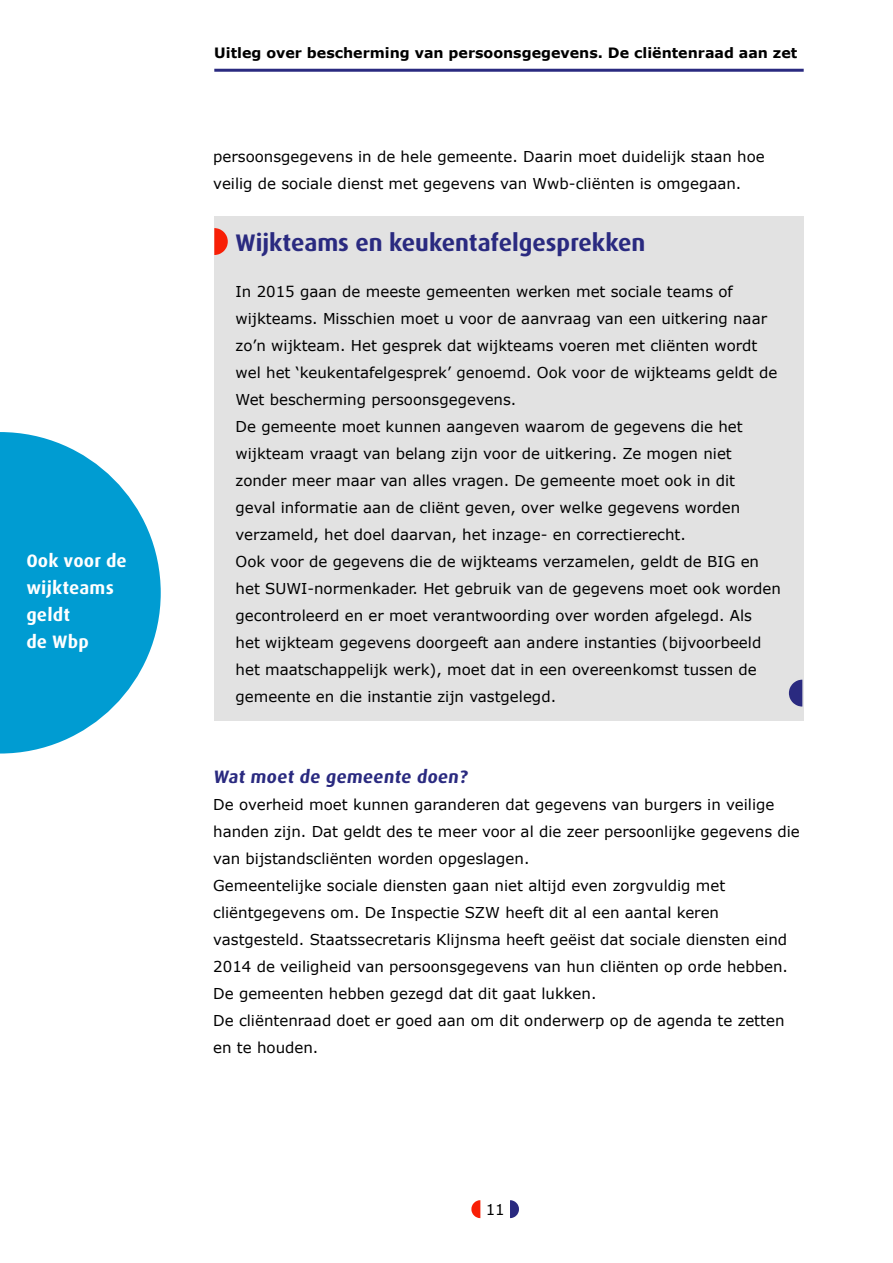
<style>
.page{position:relative;width:893px;height:1263px;background:#fff}
.page>*{position:absolute;margin:0;border:0;box-sizing:border-box;transform-origin:0 0}
.t1{font:700 24px "Dax OT";color:#2a2a80}
.t2{font:700 18px/27px "Dax OT";color:#fff}
.t3{font:700 18px "Dax OT";color:#2a2a80}
.t4{font:15px/27px "Verdana";color:#000}
.t5{font:700 14.25px "Verdana";color:#000}
</style>
<div class="page">
<svg style="left:471px;top:1200px;width:9px;height:18px"></svg>
<svg style="left:510px;top:1200px;width:9px;height:18px"></svg>
<hr style="left:214px;top:69px;width:590px;height:3px;background:#2a2a80">
<div style="left:214px;top:216px;width:590px;height:505px;background:#e2e2e2"></div>
<svg style="left:214px;top:228px;width:14px;height:27px"></svg>
<svg style="left:789px;top:680px;width:13px;height:26px"></svg>
<svg style="left:0;top:432px;width:161px;height:321px;fill:#009cd2"></svg>
<p class="t2" style="left:26px;top:547px;width:102px">Ook voor de wijkteams geldt<br>de Wbp</p>
<p class="t5" style="left:214px;top:44px;width:585px">Uitleg over bescherming van persoonsgegevens. De cliëntenraad aan zet</p>
<p class="t4" style="left:213px;top:143px;width:553px">persoonsgegevens in de hele gemeente. Daarin moet duidelijk staan hoe veilig de sociale dienst met gegevens van Wwb-cliënten is omgegaan.</p>
<h1 class="t1" style="left:236px;top:227px;width:411px">Wijkteams en keukentafelgesprekken</h1>
<p class="t4" style="left:236px;top:278px;width:547px">In 2015 gaan de meeste gemeenten werken met sociale teams of wijkteams. Misschien moet u voor de aanvraag van een uitkering naar zo’n wijkteam. Het gesprek dat wijkteams voeren met cliënten wordt wel het ‘keukentafelgesprek’ genoemd. Ook voor de wijkteams geldt de Wet bescherming persoonsgegevens.<br>De gemeente moet kunnen aangeven waarom de gegevens die het wijkteam vraagt van belang zijn voor de uitkering. Ze mogen niet zonder meer maar van alles vragen. De gemeente moet ook in dit<br>geval informatie aan de cliënt geven, over welke gegevens worden verzameld, het doel daarvan, het inzage- en correctierecht.<br>Ook voor de gegevens die de wijkteams verzamelen, geldt de BIG en het SUWI-normenkader. Het gebruik van de gegevens moet ook worden gecontroleerd en er moet verantwoording over worden afgelegd. Als<br>het wijkteam gegevens doorgeeft aan andere instanties (bijvoorbeeld het maatschappelijk werk), moet dat in een overeenkomst tussen de gemeente en die instantie zijn vastgelegd.</p>
<p class="t3" style="left:213px;top:765px;width:258px">Wat moet de gemeente doen?</p>
<p class="t4" style="left:213px;top:791px;width:588px">De overheid moet kunnen garanderen dat gegevens van burgers in veilige handen zijn. Dat geldt des te meer voor al die zeer persoonlijke gegevens die van bijstandscliënten worden opgeslagen.<br>Gemeentelijke sociale diensten gaan niet altijd even zorgvuldig met cliëntgegevens om. De Inspectie SZW heeft dit al een aantal keren vastgesteld. Staatssecretaris Klijnsma heeft geëist dat sociale diensten eind 2014 de veiligheid van persoonsgegevens van hun cliënten op orde hebben.<br>De gemeenten hebben gezegd dat dit gaat lukken.<br>De cliëntenraad doet er goed aan om dit onderwerp op de agenda te zetten en te houden.</p>
<p class="t4" style="left:486px;top:1196px;width:21px">11</p>
</div>
